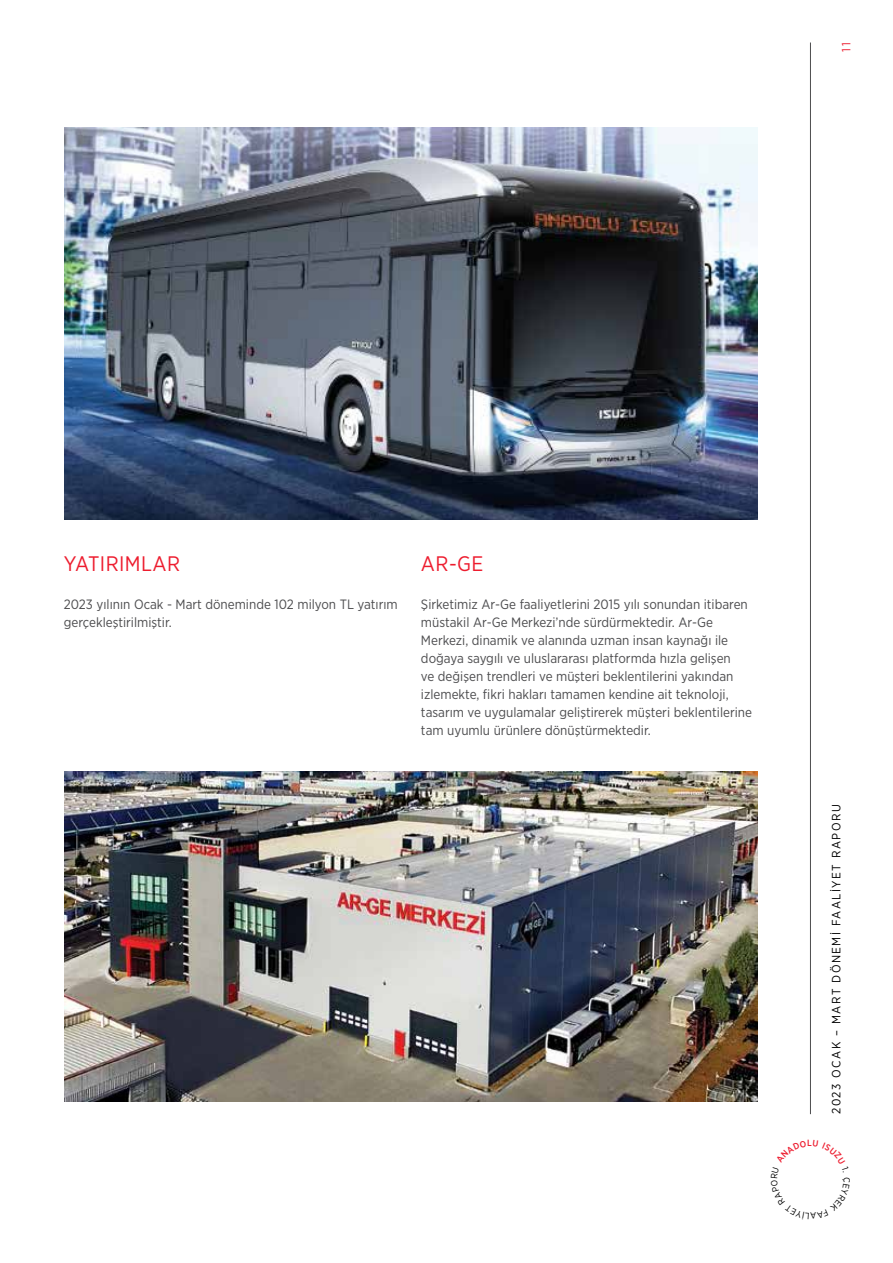
<style>
.page{position:relative;width:893px;height:1263px;background:#fff}
.page>*{position:absolute;margin:0;border:0;box-sizing:border-box;transform-origin:0 0}
.t1{font:21px "Gotham Narrow";letter-spacing:.02em;color:#ed1c2e}
.t2{font:13.5px/18px "Gotham Narrow";color:#4d4d4f}
.t3{font:12px "Gotham Narrow";letter-spacing:.12em;color:#000}
.t4{font:12px "Gotham Narrow";color:#ed1c2e}
</style>
<div class="page">
<hr style="left:810px;top:43px;width:1px;height:1071px;background:#4d4d4f">
<img style="left:65px;top:128px;width:693px;height:391px">
<img style="left:65px;top:771px;width:693px;height:330px">
<p class="t4" style="left:839px;top:52px;width:11px;rotate:-90deg">11</p>
<h1 class="t1" style="left:64px;top:551px;width:118px">YATIRIMLAR</h1>
<h1 class="t1" style="left:421px;top:551px;width:64px">AR-GE</h1>
<p class="t2" style="left:64px;top:595px;width:336px">2023 yılının Ocak - Mart döneminde 102 milyon TL yatırım gerçekleştirilmiştir.</p>
<p class="t2" style="left:421px;top:595px;width:333px">Şirketimiz Ar-Ge faaliyetlerini 2015 yılı sonundan itibaren müstakil Ar-Ge Merkezi’nde sürdürmektedir. Ar-Ge Merkezi, dinamik ve alanında uzman insan kaynağı ile doğaya saygılı ve uluslararası platformda hızla gelişen<br>ve değişen trendleri ve müşteri beklentilerini yakından izlemekte, fikri hakları tamamen kendine ait teknoloji, tasarım ve uygulamalar geliştirerek müşteri beklentilerine tam uyumlu ürünlere dönüştürmektedir.</p>
<p class="t3" style="left:829px;top:1114px;width:311px;rotate:-90deg">2023 OCAK – MART DÖNEMİ FAALİYET RAPORU</p>
</div>
